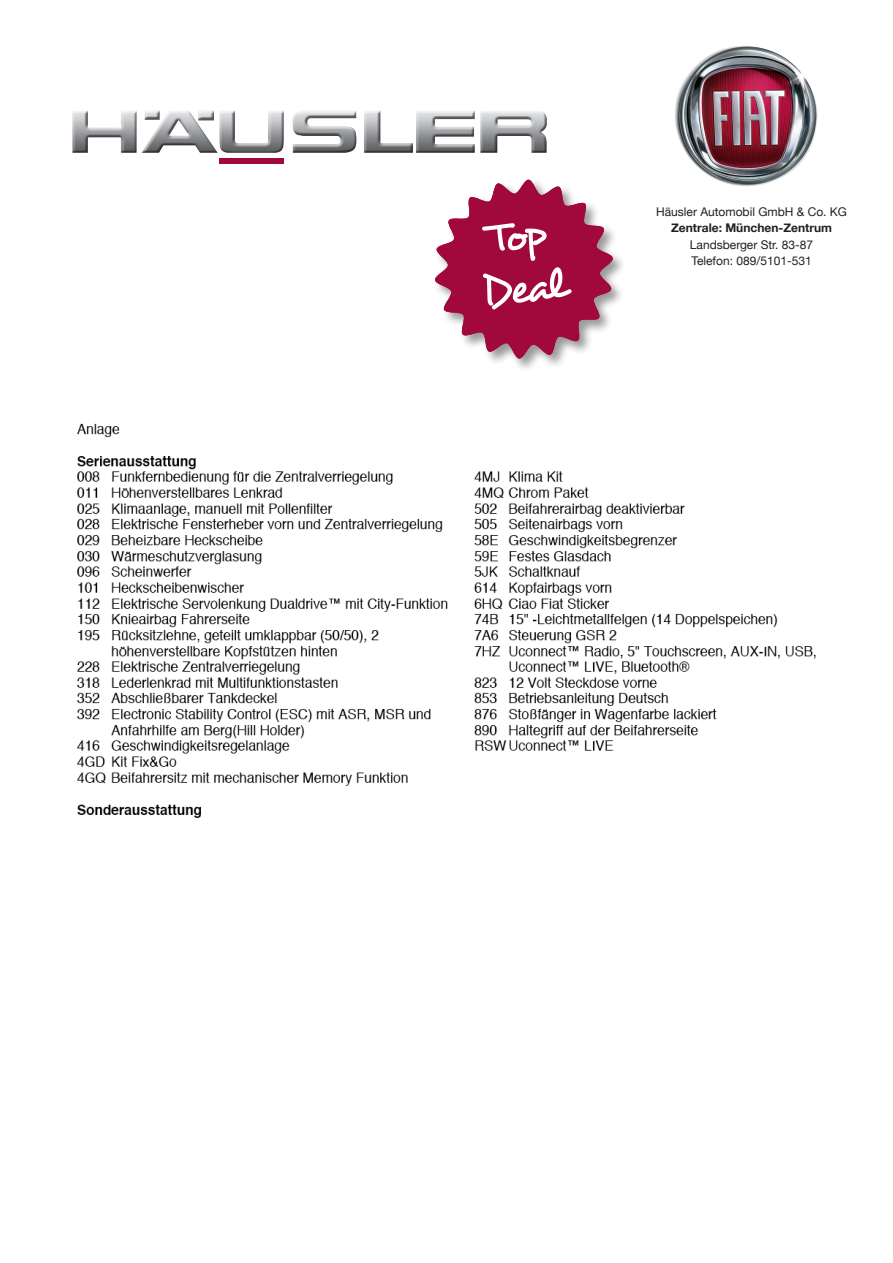
<style>
.page{position:relative;width:893px;height:1263px;background:#fff}
.page>*{position:absolute;margin:0;border:0;box-sizing:border-box;transform-origin:0 0}
.t1{font:45px/54px "Desyrel";color:#fff}
.t2{font:12px/16.5px "Helvetica Neue";color:#231f20}
.t3{font:700 12px "Helvetica Neue";color:#231f20}
</style>
<div class="page">
<img style="left:77px;top:423px;width:739px;height:395px">
<img style="left:72px;top:111px;width:65px;height:42px">
<img style="left:141px;top:110px;width:143px;height:43px">
<img style="left:293px;top:110px;width:63px;height:43px">
<img style="left:364px;top:111px;width:49px;height:42px">
<img style="left:416px;top:111px;width:59px;height:42px">
<img style="left:198px;top:110px;width:16px;height:10px">
<img style="left:480px;top:111px;width:67px;height:42px">
<div style="left:220px;top:158px;width:64px;height:6px;background:#a1093c"></div>
<div style="left:433px;top:178px;width:194px;height:195px;background:#231f20;opacity:.46"></div>
<svg style="left:434px;top:179px;width:179px;height:180px"></svg>
<img style="left:675px;top:46px;width:143px;height:140px">
<h1 class="t1" style="left:472px;top:213px;width:84px;rotate:-7deg">Top<br>Deal</h1>
<p class="t2" style="left:656px;top:204px;width:192px">Häusler Automobil GmbH &amp; Co. KG</p>
<p class="t3" style="left:671px;top:218px;width:162px">Zentrale: München-Zentrum</p>
<p class="t2" style="left:690px;top:237px;width:125px">Landsberger Str. 83-87<br>Telefon: 089/5101-531</p>
</div>
